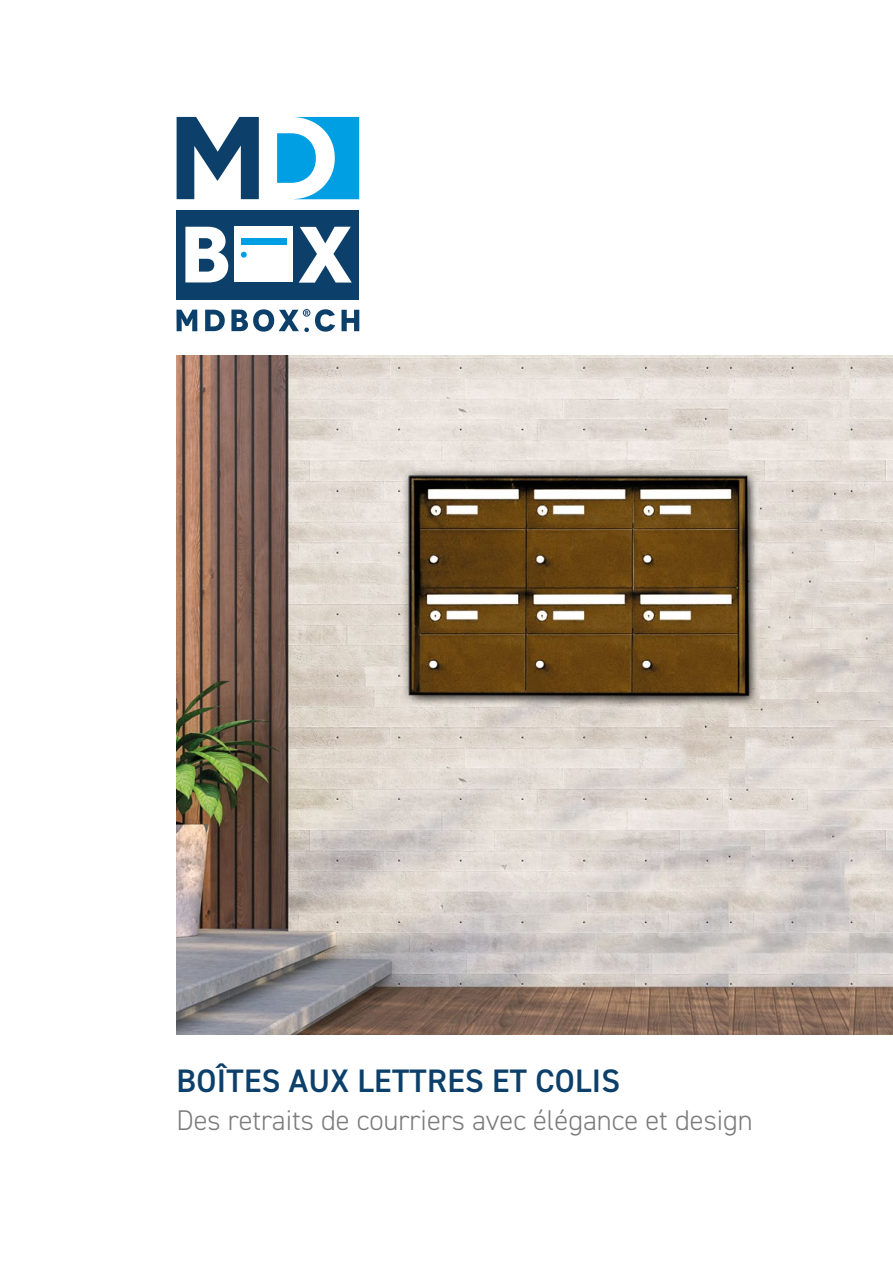
<style>
.page{position:relative;width:893px;height:1263px;background:#fff}
.page>*{position:absolute;margin:0;border:0;box-sizing:border-box;transform-origin:0 0}
.t1{font:600 32.55px "DIN2014";letter-spacing:.01em;color:#0c406a}
.t2{font:300 28.5px "DIN2014";color:#7c7b7b}
.t3{font:700 6.15px "DIN2014";color:#0c406a}
</style>
<div class="page">
<img style="left:176px;top:355px;width:717px;height:680px">
<div style="left:303px;top:309px;width:7px;height:7px;border:1px solid #0c406a;border-radius:50%"></div>
<svg style="left:177px;top:117px;width:82px;height:82px"></svg>
<svg style="left:277px;top:117px;width:82px;height:82px"></svg>
<div style="left:177px;top:210px;width:182px;height:90px;background:#0c406a"></div>
<svg style="left:185px;top:227px;width:43px;height:55px"></svg>
<svg style="left:299px;top:227px;width:53px;height:56px"></svg>
<div style="left:234px;top:227px;width:59px;height:55px;background:#fff"></div>
<div style="left:241px;top:238px;width:46px;height:7px;background:#009fe3"></div>
<svg style="left:241px;top:252px;width:6px;height:6px"></svg>
<svg style="left:176px;top:310px;width:21px;height:21px"></svg>
<svg style="left:205px;top:310px;width:20px;height:21px"></svg>
<svg style="left:315px;top:309px;width:20px;height:23px"></svg>
<svg style="left:341px;top:310px;width:18px;height:21px"></svg>
<svg style="left:231px;top:309px;width:78px;height:23px"></svg>
<p class="t3" style="left:305px;top:309px;width:5px">R</p>
<p class="t1" style="left:177px;top:1059px;width:445px">BOÎTES AUX LETTRES ET COLIS</p>
<p class="t2" style="left:176px;top:1103px;width:578px">Des retraits de courriers avec élégance et design</p>
</div>
